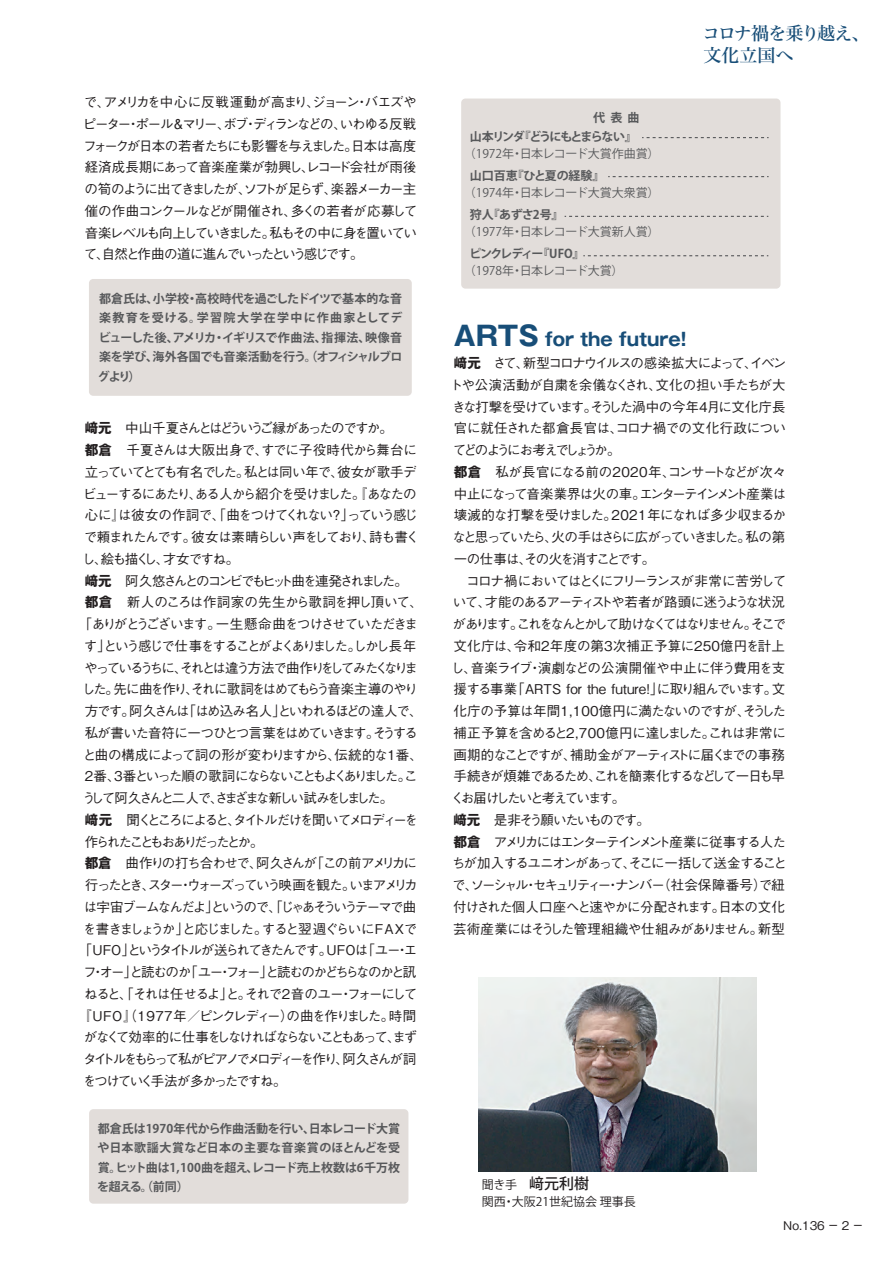
<style>
.page{position:relative;width:893px;height:1263px;background:#fff}
.page>*{position:absolute;margin:0;border:0;box-sizing:border-box;transform-origin:0 0}
.t1{font:700 18px "Gothic MB101 Pro";color:#184e78}
.t2{font:18px/21px "Hira Min Std W5";letter-spacing:-.05em;color:#184e78}
.t3{font:500 13.5px/21.8px "Gothic BBB Pro";letter-spacing:-.115em;color:#231f20;text-align:justify}
.t4{font:500 13.5px "Gothic BBB Pro";letter-spacing:-.095em;color:#231f20}
.t5{font:500 13.5px "Gothic BBB Pro";letter-spacing:-.165em;color:#231f20}
.t6{font:500 13.5px "Gothic BBB Pro";letter-spacing:-.14em;color:#231f20}
.t7{font:500 13.5px "Gothic BBB Pro";letter-spacing:-.04em;color:#231f20}
.t8{font:500 13.5px "Gothic BBB Pro";letter-spacing:-.155em;color:#231f20}
.t9{font:500 13.5px "Gothic BBB Pro";letter-spacing:-.145em;color:#231f20}
.t10{font:500 13.5px "Gothic BBB Pro";letter-spacing:-.045em;color:#231f20}
.t11{font:500 13.5px "Gothic BBB Pro";letter-spacing:-.08em;color:#231f20}
.t12{font:500 13.5px "Gothic BBB Pro";letter-spacing:-.03em;color:#231f20}
.t13{font:500 13.5px "Gothic BBB Pro";color:#231f20}
.t14{font:500 13.5px "Gothic BBB Pro";letter-spacing:-.135em;color:#231f20}
.t15{font:500 13.5px "Gothic BBB Pro";letter-spacing:-.15em;color:#231f20}
.t16{font:500 13.5px "Gothic BBB Pro";letter-spacing:-.17em;color:#231f20}
.t17{font:500 13.5px "Gothic BBB Pro";letter-spacing:-.055em;color:#231f20}
.t18{font:500 13.5px "Gothic BBB Pro";letter-spacing:-.065em;color:#231f20}
.t19{font:500 13.5px "Gothic BBB Pro";letter-spacing:-.18em;color:#231f20}
.t20{font:500 13.5px "Gothic BBB Pro";letter-spacing:.015em;color:#231f20}
.t21{font:500 13.5px "Gothic BBB Pro";letter-spacing:-.015em;color:#231f20}
.t22{font:500 13.5px "Gothic BBB Pro";letter-spacing:-.075em;color:#231f20}
.t23{font:500 13.5px "Gothic BBB Pro";letter-spacing:-.02em;color:#231f20}
.t24{font:500 13.5px "Gothic BBB Pro";letter-spacing:-.19em;color:#231f20}
.t25{font:500 13.5px "Gothic BBB Pro";letter-spacing:-.2em;color:#231f20}
.t26{font:700 12px/19.5px "Koz Go Pro";letter-spacing:-.03em;color:#57585a;text-align:justify}
.t27{font:12px "Koz Go Pro";color:#57585a}
.t28{font:12px/17.5px "Koz Go Pro";color:#231f20}
.t29{font:700 12px/19.5px "Koz Go Pro";letter-spacing:-.125em;color:#57585a;text-align:right}
.t30{font:12px "Koz Go Pro";letter-spacing:-.02em;color:#57585a}
.t31{font:700 12px "Koz Go Pro";letter-spacing:-.005em;color:#57585a}
.t32{font:700 12px "Koz Go Pro";letter-spacing:-.12em;color:#57585a}
.t33{font:500 12px "Gothic BBB Pro";color:#231f20}
.s1{font-family:"Gothic MB101 Pro";font-weight:700}
.s2{font-size:27px}
.s3{font-weight:500;font-size:15px}
</style>
<div class="page">
<div style="left:89px;top:279px;width:323px;height:117px;background:#e2ddda;border-radius:4px"></div>
<div style="left:89px;top:1109px;width:319px;height:95px;background:#e2ddda;border-radius:4px"></div>
<div style="left:461px;top:99px;width:319px;height:190px;background:#e2ddda;border-radius:4px"></div>
<img style="left:478px;top:978px;width:278px;height:193px">
<svg style="left:642px;top:137px;width:127px;height:1px"></svg>
<svg style="left:608px;top:176px;width:161px;height:1px"></svg>
<svg style="left:565px;top:216px;width:203px;height:1px"></svg>
<svg style="left:583px;top:255px;width:185px;height:1px"></svg>
<p class="t3" style="left:83px;top:89px;width:336px">で、アメリカを中心に反戦運動が高まり、ジョーン・バエズやピーター・ポール&amp;マリー、ボブ・ディランなどの、いわゆる反戦フォークが日本の若者たちにも影響を与えました。日本は高度経済成長期にあって音楽産業が勃興し、レコード会社が雨後の筍のように出てきましたが、ソフトが足らず、楽器メーカー主催の作曲コンクールなどが開催され、多くの若者が応募して音楽レベルも向上していきました。私もその中に身を置いていて、自然と作曲の道に進んでいったという感じです。</p>
<p class="t26" style="left:98px;top:289px;width:306px">都倉氏は、小学校・高校時代を過ごしたドイツで基本的な音楽教育を受ける。学習院大学在学中に作曲家としてデビューした後、アメリカ・イギリスで作曲法、指揮法、映像音楽を学び、海外各国でも音楽活動を行う。（オフィシャルブログより）</p>
<p class="t8" style="left:85px;top:417px;width:310px"><span class="s1">﨑元</span>　中山千夏さんとはどういうご縁があったのですか。</p>
<p class="t12" style="left:85px;top:439px;width:334px"><span class="s1">都倉</span>　千夏さんは大阪出身で、すでに子役時代から舞台に</p>
<p class="t11" style="left:85px;top:461px;width:334px">立っていてとても有名でした。私とは同い年で、彼女が歌手デ</p>
<p class="t3" style="left:83px;top:481px;width:335px">ビューするにあたり、ある人から紹介を受けました。『あなたの</p>
<p class="t3" style="left:85px;top:503px;width:335px">心に』は彼女の作詞で、「曲をつけてくれない？」っていう感じ</p>
<p class="t4" style="left:84px;top:526px;width:337px">で頼まれたんです。彼女は素晴らしい声をしており、詩も書く</p>
<p class="t3" style="left:82px;top:546px;width:159px">し、絵も描くし、才女ですね。</p>
<p class="t5" style="left:85px;top:570px;width:325px"><span class="s1">﨑元</span>　阿久悠さんとのコンビでもヒット曲を連発されました。</p>
<p class="t7" style="left:85px;top:591px;width:340px"><span class="s1">都倉</span> 新人のころは作詞家の先生から歌詞を押し頂いて、</p>
<p class="t3" style="left:78px;top:611px;width:341px">「ありがとうございます。一生懸命曲をつけさせていただきま</p>
<p class="t6" style="left:84px;top:635px;width:334px">す」という感じで仕事をすることがよくありました。しかし長年</p>
<p class="t5" style="left:84px;top:657px;width:335px">やっているうちに、それとは違う方法で曲作りをしてみたくなりま</p>
<p class="t6" style="left:82px;top:678px;width:338px">した。先に曲を作り、それに歌詞をはめてもらう音楽主導のやり</p>
<p class="t3" style="left:85px;top:698px;width:339px">方です。阿久さんは「はめ込み名人」といわれるほどの達人で、</p>
<p class="t3" style="left:85px;top:720px;width:335px">私が書いた音符に一つひとつ言葉をはめていきます。そうする</p>
<p class="t18" style="left:83px;top:744px;width:342px">と曲の構成によって詞の形が変わりますから、伝統的な１番、</p>
<p class="t15" style="left:85px;top:765px;width:335px">2番、3番といった順の歌詞にならないこともよくありました。こ</p>
<p class="t19" style="left:82px;top:787px;width:313px">うして阿久さんと二人で、さまざまな新しい試みをしました。</p>
<p class="t8" style="left:85px;top:809px;width:335px"><span class="s1">﨑元</span>　聞くところによると、タイトルだけを聞いてメロディーを</p>
<p class="t24" style="left:85px;top:831px;width:180px">作られたこともおありだったとか。</p>
<p class="t3" style="left:85px;top:851px;width:334px"><span class="s1">都倉</span>　曲作りの打ち合わせで、阿久さんが「この前アメリカに</p>
<p class="t9" style="left:85px;top:874px;width:334px">行ったとき、スター・ウォーズっていう映画を観た。いまアメリカ</p>
<p class="t6" style="left:84px;top:896px;width:334px">は宇宙ブームなんだよ」というので、「じゃあそういうテーマで曲</p>
<p class="t4" style="left:83px;top:918px;width:336px">を書きましょうか」と応じました。すると翌週ぐらいにFAXで</p>
<p class="t3" style="left:78px;top:938px;width:340px">「UFO」というタイトルが送られてきたんです。UFOは「ユー・エ</p>
<p class="t14" style="left:83px;top:961px;width:335px">フ・オー」と読むのか「ユー・フォー」と読むのかどちらなのかと訊</p>
<p class="t4" style="left:84px;top:983px;width:335px">ねると、「それは任せるよ」と。それで2音のユー・フォーにして</p>
<p class="t3" style="left:78px;top:1003px;width:340px">『UFO』（1977年／ピンクレディー）の曲を作りました。時間</p>
<p class="t9" style="left:84px;top:1026px;width:335px">がなくて効率的に仕事をしなければならないこともあって、まず</p>
<p class="t16" style="left:83px;top:1048px;width:335px">タイトルをもらって私がピアノでメロディーを作り、阿久さんが詞</p>
<p class="t3" style="left:83px;top:1068px;width:206px">をつけていく手法が多かったですね。</p>
<p class="t26" style="left:97px;top:1119px;width:305px">都倉氏は1970年代から作曲活動を行い、日本レコード大賞や日本歌謡大賞など日本の主要な音楽賞のほとんどを受賞。ヒット曲は1,100曲を超え、レコード売上枚数は6千万枚を超える。（前同）</p>
<p class="t29" style="left:470px;top:108px;width:171px">　代 表 曲<br>山本リンダ『どうにもとまらない』</p>
<p class="t27" style="left:464px;top:146px;width:197px">（1972年・日本レコード大賞作曲賞）</p>
<p class="t31" style="left:470px;top:168px;width:136px">山口百恵『ひと夏の経験』</p>
<p class="t27" style="left:464px;top:185px;width:197px">（1974年・日本レコード大賞大衆賞）</p>
<p class="t26" style="left:470px;top:206px;width:95px">狩人『あずさ2号』</p>
<p class="t27" style="left:464px;top:224px;width:197px">（1977年・日本レコード大賞新人賞）</p>
<p class="t32" style="left:469px;top:246px;width:117px">ピンクレディー『UFO』</p>
<p class="t30" style="left:464px;top:263px;width:161px">（1978年・日本レコード大賞）</p>
<h1 class="t2" style="left:702px;top:23px;width:169px">コロナ禍を乗り越え、文化立国へ</h1>
<h1 class="t1" style="left:454px;top:324px;width:234px"><span class="s2">ARTS</span> for the future!</h1>
<p class="t3" style="left:454px;top:350px;width:334px"><span class="s1">﨑元</span>　さて、新型コロナウイルスの感染拡大によって、イベン</p>
<p class="t10" style="left:450px;top:374px;width:338px">トや公演活動が自粛を余儀なくされ、文化の担い手たちが大</p>
<p class="t11" style="left:452px;top:396px;width:335px">きな打撃を受けています。そうした渦中の今年4月に文化庁長</p>
<p class="t23" style="left:454px;top:417px;width:334px">官に就任された都倉長官は、コロナ禍での文化行政につい</p>
<p class="t25" style="left:453px;top:439px;width:169px">てどのようにお考えでしょうか。</p>
<p class="t12" style="left:454px;top:461px;width:334px"><span class="s1">都倉</span>　私が長官になる前の2020年、コンサートなどが次々</p>
<p class="t3" style="left:454px;top:481px;width:334px">中止になって音楽業界は火の車。エンターテインメント産業は</p>
<p class="t17" style="left:454px;top:504px;width:334px">壊滅的な打撃を受けました。2021年になれば多少収まるか</p>
<p class="t3" style="left:453px;top:524px;width:334px">なと思っていたら、火の手はさらに広がっていきました。私の第</p>
<p class="t3" style="left:454px;top:546px;width:203px">一の仕事は、その火を消すことです。</p>
<p class="t4" style="left:454px;top:570px;width:334px">　コロナ禍においてはとくにフリーランスが非常に苦労して</p>
<p class="t3" style="left:453px;top:590px;width:334px">いて、才能のあるアーティストや若者が路頭に迷うような状況</p>
<p class="t5" style="left:453px;top:613px;width:335px">があります。これをなんとかして助けなくてはなりません。そこで</p>
<p class="t20" style="left:454px;top:635px;width:333px">文化庁は、令和2年度の第3次補正予算に250億円を計上</p>
<p class="t21" style="left:451px;top:657px;width:336px">し、音楽ライブ・演劇などの公演開催や中止に伴う費用を支</p>
<p class="t13" style="left:453px;top:678px;width:333px">援する事業「ARTS for the future!」に取り組んでいます。文</p>
<p class="t10" style="left:453px;top:700px;width:334px">化庁の予算は年間1,100億円に満たないのですが、そうした</p>
<p class="t7" style="left:453px;top:722px;width:334px">補正予算を含めると2,700億円に達しました。これは非常に</p>
<p class="t3" style="left:453px;top:742px;width:333px">画期的なことですが、補助金がアーティストに届くまでの事務</p>
<p class="t3" style="left:453px;top:764px;width:333px">手続きが煩雑であるため、これを簡素化するなどして一日も早</p>
<p class="t8" style="left:451px;top:787px;width:176px">くお届けしたいと考えています。</p>
<p class="t3" style="left:453px;top:807px;width:198px"><span class="s1">﨑元</span>　是非そう願いたいものです。</p>
<p class="t3" style="left:453px;top:829px;width:334px"><span class="s1">都倉</span>　アメリカにはエンターテインメント産業に従事する人た</p>
<p class="t3" style="left:452px;top:851px;width:336px">ちが加入するユニオンがあって、そこに一括して送金すること</p>
<p class="t3" style="left:452px;top:872px;width:334px">で、ソーシャル・セキュリティー・ナンバー（社会保障番号）で紐</p>
<p class="t22" style="left:453px;top:896px;width:333px">付けされた個人口座へと速やかに分配されます。日本の文化</p>
<p class="t7" style="left:453px;top:918px;width:333px">芸術産業にはそうした管理組織や仕組みがありません。新型</p>
<p class="t28" style="left:482px;top:1175px;width:156px">聞き手　<span class="s3">﨑元利樹<br></span>関西・大阪21世紀協会 理事長</p>
<p class="t33" style="left:783px;top:1215px;width:81px">No.136 一 2 一</p>
</div>
